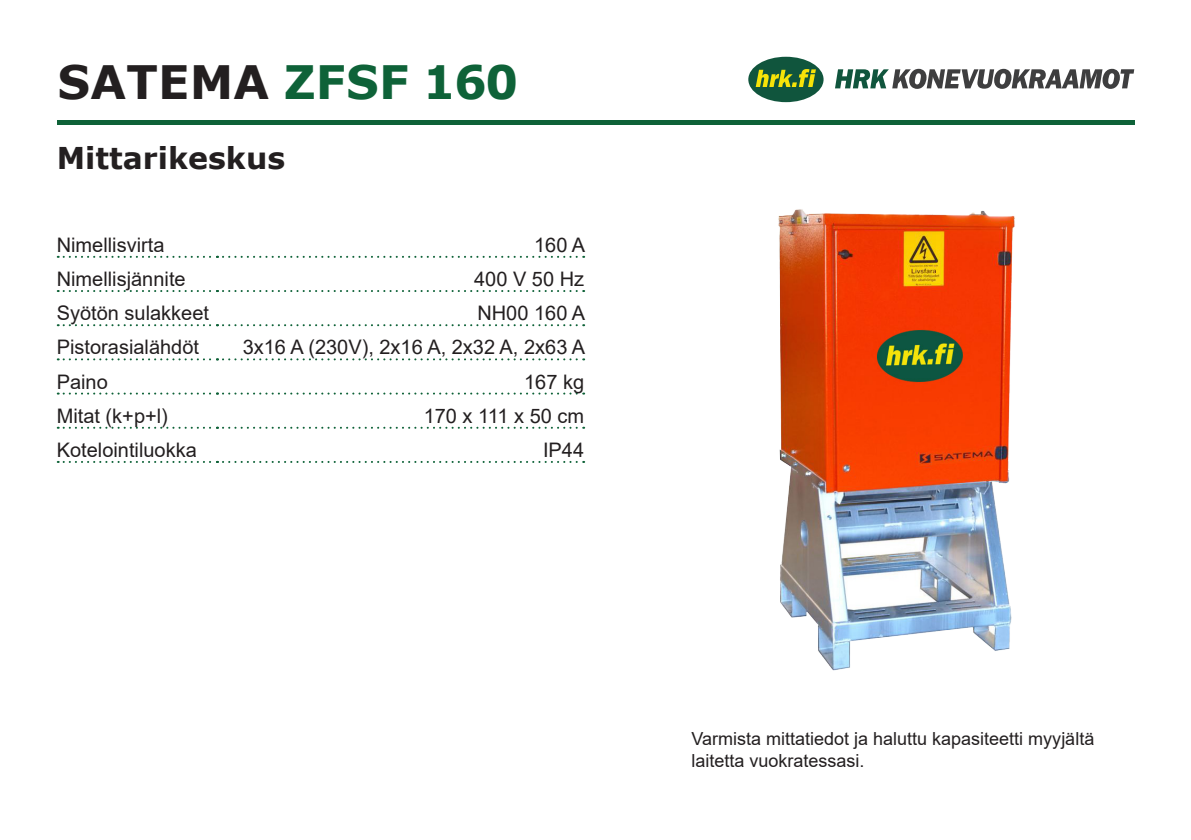
<style>
.page{position:relative;width:1191px;height:840px;background:#fff}
.page>*{position:absolute;margin:0;border:0;box-sizing:border-box;transform-origin:0 0}
.t1{font:700 46px "Verdana";letter-spacing:.005em;color:#0e6238}
.t2{font:700 30px "Verdana";color:#231f20}
.HRK_Table_Data_5mm{font:20px "Arial";color:#231f20}
.t3{font:18px/21.6px "Arial";color:#231f20}
.s1{color:#231f20}
</style>
<div class="page">
<svg style="left:58px;top:256px;width:526px;height:2px"></svg>
<svg style="left:58px;top:290px;width:526px;height:2px"></svg>
<svg style="left:58px;top:324px;width:526px;height:2px"></svg>
<svg style="left:58px;top:358px;width:526px;height:2px"></svg>
<svg style="left:58px;top:392px;width:526px;height:2px"></svg>
<svg style="left:58px;top:426px;width:526px;height:2px"></svg>
<svg style="left:58px;top:460px;width:526px;height:2px"></svg>
<img style="left:778px;top:209px;width:237px;height:462px">
<hr style="left:57px;top:120px;width:1077px;height:4px;background:#0e6238">
<svg style="left:835px;top:69px;width:299px;height:20px"></svg>
<div style="left:748px;top:57px;width:75px;height:45px;background:#10553d;border-radius:50%"></div>
<svg style="left:755px;top:69px;width:61px;height:18px"></svg>
<p class="t1" style="left:58px;top:50px;width:462px"><span class="s1">SATEMA</span> ZFSF 160</p>
<p class="t2" style="left:57px;top:137px;width:230px">Mittarikeskus</p>
<p class="HRK_Table_Data_5mm" style="left:57px;top:231px;width:109px">Nimellisvirta</p>
<p class="HRK_Table_Data_5mm" style="left:534px;top:231px;width:53px">160 A</p>
<p class="HRK_Table_Data_5mm" style="left:57px;top:265px;width:130px">Nimellisjännite</p>
<p class="HRK_Table_Data_5mm" style="left:474px;top:265px;width:112px">400 V 50 Hz</p>
<p class="HRK_Table_Data_5mm" style="left:57px;top:299px;width:154px">Syötön sulakkeet</p>
<p class="HRK_Table_Data_5mm" style="left:477px;top:299px;width:109px">NH00 160 A</p>
<p class="HRK_Table_Data_5mm" style="left:57px;top:333px;width:144px">Pistorasialähdöt</p>
<p class="HRK_Table_Data_5mm" style="left:243px;top:333px;width:344px">3x16 A (230V), 2x16 A, 2x32 A, 2x63 A</p>
<p class="HRK_Table_Data_5mm" style="left:57px;top:367px;width:53px">Paino</p>
<p class="HRK_Table_Data_5mm" style="left:524px;top:367px;width:62px">167 kg</p>
<p class="HRK_Table_Data_5mm" style="left:57px;top:401px;width:113px">Mitat (k+p+l)</p>
<p class="HRK_Table_Data_5mm" style="left:424px;top:401px;width:162px">170 x 111 x 50 cm</p>
<p class="HRK_Table_Data_5mm" style="left:57px;top:436px;width:142px">Kotelointiluokka</p>
<p class="HRK_Table_Data_5mm" style="left:543px;top:436px;width:43px">IP44</p>
<p class="t3" style="left:691px;top:727px;width:404px">Varmista mittatiedot ja haluttu kapasiteetti myyjältä laitetta vuokratessasi.</p>
</div>
